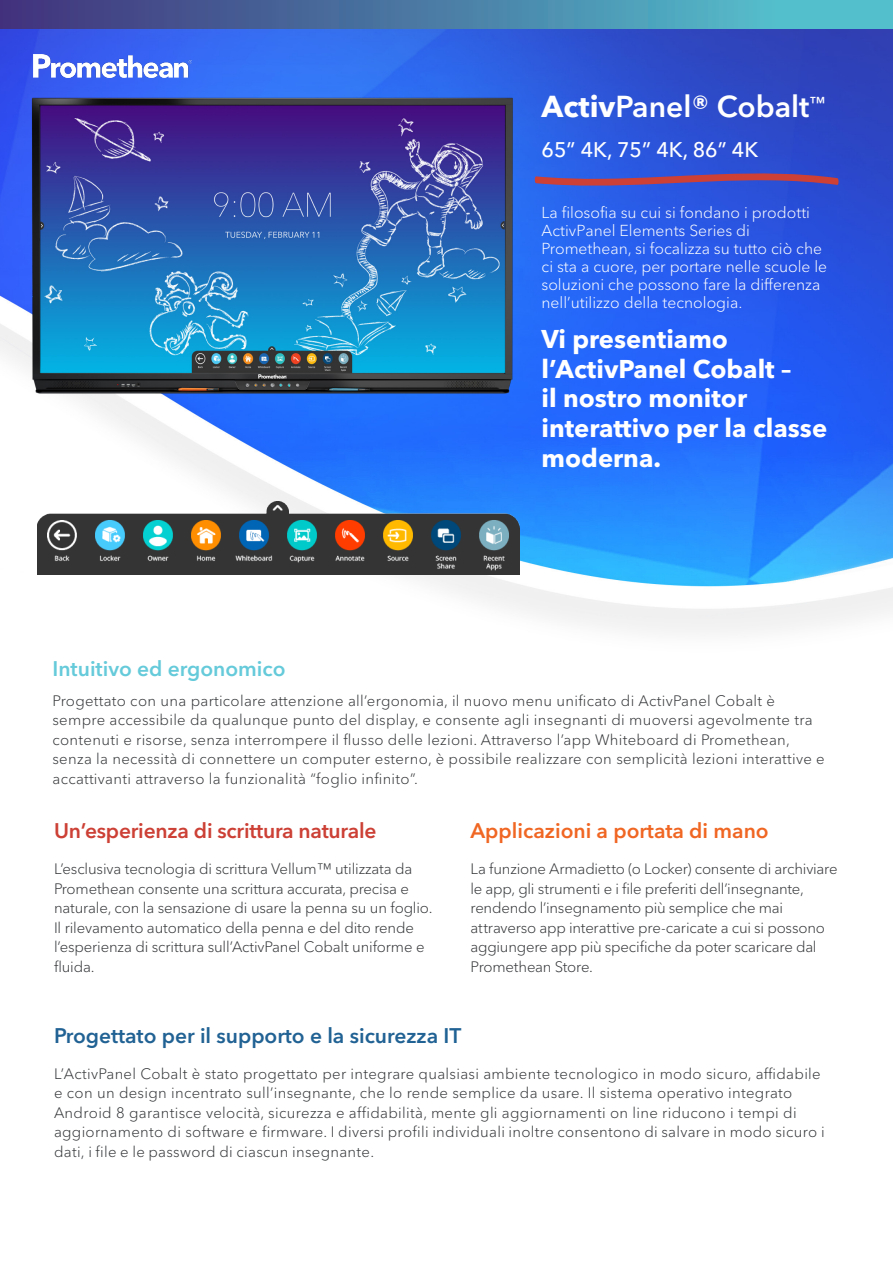
<style>
.page{position:relative;width:893px;height:1263px;background:#fff}
.page>*{position:absolute;margin:0;border:0;box-sizing:border-box;transform-origin:0 0}
.t1{font:600 30px "Avenir Next LT Pro";color:#fff}
.t2{font:700 25.5px/29.7px "Avenir Next LT Pro";color:#fff}
.t3{font:600 21px "Avenir Next LT Pro";color:#216294}
.t4{font:600 21px "Avenir Next LT Pro";letter-spacing:-.01em;color:#cc4035}
.t5{font:600 21px "Avenir Next LT Pro";color:#f06623}
.t6{font:600 21px "Avenir Next LT Pro";color:#65cada}
.t7{font:500 21px "Avenir Next LT Pro";color:#fff}
.t8{font:300 15.75px/18px "Avenir Next LT Pro";color:#fff}
.t9{font:300 15px/19.5px "Avenir Next LT Pro";letter-spacing:.02em;color:#333537}
.t10{font:300 15px "Avenir Next LT Pro";letter-spacing:-.015em;color:#333537}
.t11{font:300 15px "Avenir Next LT Pro";letter-spacing:-.01em;color:#333537}
.s1{font-weight:700}
</style>
<div class="page">
<img style="left:0;top:29px;width:893px;height:603px">
<svg style="left:534px;top:173px;width:305px;height:14px;background:#784b8c"></svg>
<img style="left:34px;top:54px;width:158px;height:24px">
<div style="left:0;top:0;width:893px;height:29px;background:linear-gradient(to right,#41327b,#55cdd3)"></div>
<img style="left:30px;top:90px;width:495px;height:313px">
<img style="left:37px;top:502px;width:482px;height:73px">
<p class="t1" style="left:542px;top:89px;width:285px"><span class="s1">Activ</span>Panel® Cobalt<sup>™</sup></p>
<p class="t7" style="left:542px;top:137px;width:218px">65” 4K, 75” 4K, 86” 4K</p>
<p class="t6" style="left:52px;top:656px;width:235px">Intuitivo ed ergonomico</p>
<p class="t8" style="left:542px;top:203px;width:287px">La filosofia su cui si fondano i prodotti ActivPanel Elements Series di Promethean, si focalizza su tutto ciò che ci sta a cuore, per portare nelle scuole le soluzioni che possono fare la differenza nell’utilizzo della tecnologia.</p>
<p class="t2" style="left:542px;top:324px;width:287px">Vi presentiamo l’ActivPanel Cobalt –<br>il nostro monitor interattivo per la classe moderna.</p>
<p class="t9" style="left:52px;top:691px;width:724px">Progettato con una particolare attenzione all’ergonomia, il nuovo menu unificato di ActivPanel Cobalt è</p>
<p class="t9" style="left:52px;top:710px;width:762px">sempre accessibile da qualunque punto del display, e consente agli insegnanti di muoversi agevolmente tra</p>
<p class="t9" style="left:52px;top:730px;width:739px">contenuti e risorse, senza interrompere il flusso delle lezioni. Attraverso l’app Whiteboard di Promethean,</p>
<p class="t9" style="left:52px;top:749px;width:774px">senza la necessità di connettere un computer esterno, è possibile realizzare con semplicità lezioni interattive e</p>
<p class="t9" style="left:52px;top:769px;width:367px">accattivanti attraverso la funzionalità “foglio infinito”.</p>
<p class="t4" style="left:54px;top:818px;width:324px">Un’esperienza di scrittura naturale</p>
<p class="t11" style="left:54px;top:860px;width:360px">L’esclusiva tecnologia di scrittura Vellum™ utilizzata da</p>
<p class="t11" style="left:54px;top:879px;width:356px">Promethean consente una scrittura accurata, precisa e</p>
<p class="t11" style="left:54px;top:899px;width:380px">naturale, con la sensazione di usare la penna su un foglio.</p>
<p class="t11" style="left:54px;top:918px;width:361px">Il rilevamento automatico della penna e del dito rende</p>
<p class="t11" style="left:54px;top:938px;width:372px">l’esperienza di scrittura sull’ActivPanel Cobalt uniforme e</p>
<p class="t9" style="left:54px;top:957px;width:42px">fluida.</p>
<p class="t5" style="left:470px;top:818px;width:300px">Applicazioni a portata di mano</p>
<p class="t10" style="left:470px;top:860px;width:369px">La funzione Armadietto (o Locker) consente di archiviare</p>
<p class="t10" style="left:470px;top:879px;width:335px">le app, gli strumenti e i file preferiti dell’insegnante,</p>
<p class="t10" style="left:470px;top:899px;width:314px">rendendo l’insegnamento più semplice che mai</p>
<p class="t10" style="left:470px;top:918px;width:356px">attraverso app interattive pre-caricate a cui si possono</p>
<p class="t10" style="left:470px;top:938px;width:348px">aggiungere app più specifiche da poter scaricare dal</p>
<p class="t10" style="left:470px;top:957px;width:124px">Promethean Store.</p>
<p class="t3" style="left:54px;top:1023px;width:409px">Progettato per il supporto e la sicurezza IT</p>
<p class="t9" style="left:54px;top:1064px;width:772px">L’ActivPanel Cobalt è stato progettato per integrare qualsiasi ambiente tecnologico in modo sicuro, affidabile e con un design incentrato sull’insegnante, che lo rende semplice da usare. Il sistema operativo integrato Android 8 garantisce velocità, sicurezza e affidabilità, mente gli aggiornamenti on line riducono i tempi di aggiornamento di software e firmware. I diversi profili individuali inoltre consentono di salvare in modo sicuro i dati, i file e le password di ciascun insegnante.</p>
</div>
